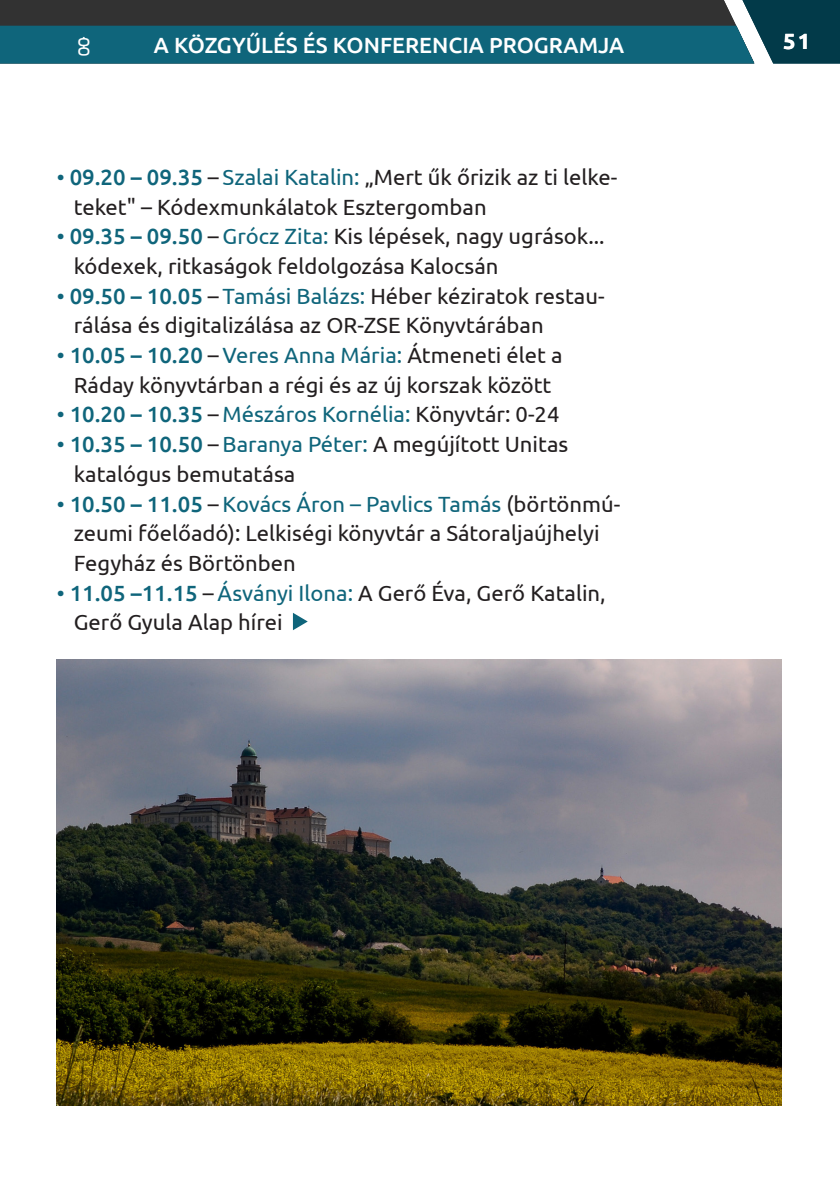
<style>
.page{position:relative;width:840px;height:1191px;background:#fff}
.page>*{position:absolute;margin:0;border:0;box-sizing:border-box;transform-origin:0 0}
.t1{font:22px/29.6px "Ubuntu";color:#231f20}
.t2{font:500 22px "Ubuntu";color:#fff}
.t3{font:22px "Ubuntu";color:#0f657b}
.t4{font:700 22px "Ubuntu";color:#fff}
.s1{color:#0f657b}
.s2{font-weight:500;color:#0f657b}
.s3{font-weight:500}
.s4{color:#231f20}
</style>
<div class="page">
<svg style="left:293px;top:613px;width:14px;height:17px"></svg>
<img style="left:57px;top:660px;width:723px;height:446px">
<svg style="left:0;top:0;width:839px;height:63px;background:#1f525f"></svg>
<p class="t2" style="left:154px;top:31px;width:471px">A KÖZGYŰLÉS ÉS KONFERENCIA PROGRAMJA</p>
<p class="t2" style="left:402px;top:31px;width:223px">HÍREK, BESZÁMOLÓK</p>
<p class="t1" style="left:74px;top:162px;width:544px;text-indent:-17px"><span class="s1">•</span> <span class="s2">09.20 – 09.35</span> – <span class="s1">Szalai Katalin:</span> „Mert űk őrizik az ti lelke&shy;teket" – Kódexmunkálatok Esztergomban</p>
<p class="t1" style="left:74px;top:221px;width:532px;text-indent:-17px"><span class="s1">•</span> <span class="s2">09.35 – 09.50</span> – <span class="s1">Grócz Zita:</span> Kis lépések, nagy ugrások... kódexek, ritkaságok feldolgozása Kalocsán</p>
<p class="t1" style="left:74px;top:280px;width:532px;text-indent:-17px"><span class="s1">•</span> <span class="s2">09.50 – 10.05</span> – <span class="s1">Tamási Balázs:</span> Héber kéziratok restau&shy;rálása és digitalizálása az OR-ZSE Könyvtárában</p>
<p class="t1" style="left:57px;top:340px;width:507px;text-align:center"><span class="s1">•</span> <span class="s2">10.05 – 10.20</span> – <span class="s1">Veres Anna Mária:</span> Átmeneti élet a<br>Ráday könyvtárban a régi és az új korszak között</p>
<p class="t3" style="left:57px;top:401px;width:504px">• <span class="s3">10.20 – 10.35</span> <span class="s4">–</span> Mészáros Kornélia: <span class="s4">Könyvtár: 0-24</span></p>
<p class="t1" style="left:74px;top:429px;width:496px;text-indent:-17px"><span class="s1">•</span> <span class="s2">10.35 – 10.50</span> – <span class="s1">Baranya Péter:</span> A megújított Unitas katalógus bemutatása</p>
<p class="t1" style="left:74px;top:488px;width:548px;text-indent:-17px"><span class="s1">•</span> <span class="s2">10.50 – 11.05</span> – <span class="s1">Kovács Áron – Pavlics Tamás</span> (börtönmú&shy;zeumi főelőadó): Lelkiségi könyvtár a Sátoraljaújhelyi<br>Fegyház és Börtönben</p>
<p class="t1" style="left:74px;top:577px;width:533px;text-indent:-17px"><span class="s1">•</span> <span class="s2">11.05 –11.15</span> – <span class="s1">Ásványi Ilona:</span> A Gerő Éva, Gerő Katalin,<br>Gerő Gyula Alap hírei</p>
<p class="t4" style="left:782px;top:28px;width:28px">51</p>
</div>
